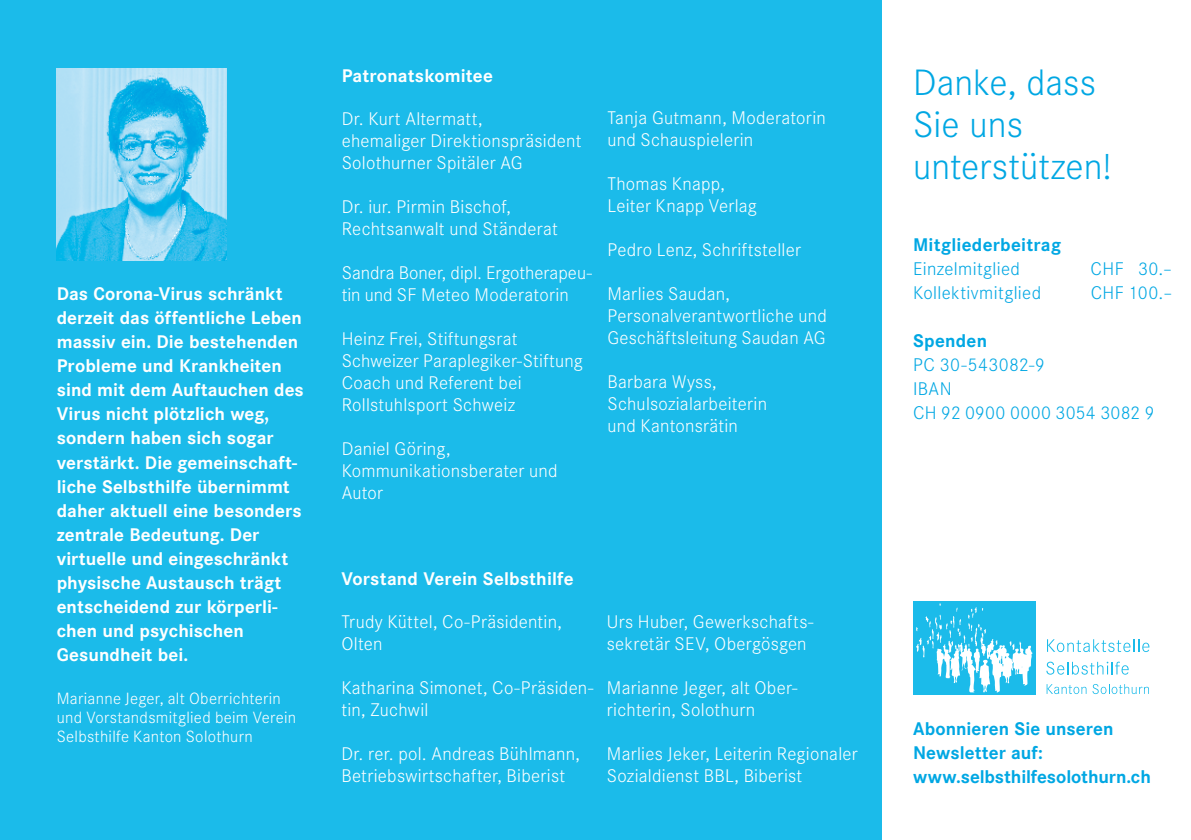
<style>
.page{position:relative;width:1191px;height:840px;background:#fff}
.page>*{position:absolute;margin:0;border:0;box-sizing:border-box;transform-origin:0 0}
.t1{font:300 36px/42px "Corporate SBQ";color:#00a7e3}
.t2{font:300 18px/22px "Corporate SBQ";letter-spacing:.015em;color:#fff}
.t3{font:700 18px/24px "Corporate SBQ";letter-spacing:.005em;color:#fff}
.t4{font:700 18px/24px "Corporate SBQ";letter-spacing:.005em;color:#00a7e3}
.t5{font:300 18px/24px "Corporate SBQ";letter-spacing:.02em;color:#00a7e3}
.t6{font:300 16px/19px "Corporate SBQ";letter-spacing:.02em;color:#fff}
</style>
<div class="page">
<div style="left:0;top:0;width:882px;height:839px;background:#1bbbea"></div>
<div style="left:913px;top:601px;width:122px;height:93px;background:#1bbbea"></div>
<svg style="left:916px;top:603px;width:116px;height:89px"></svg>
<svg style="left:1047px;top:639px;width:102px;height:12px"></svg>
<svg style="left:1046px;top:661px;width:82px;height:13px"></svg>
<svg style="left:1046px;top:684px;width:40px;height:9px"></svg>
<svg style="left:1092px;top:684px;width:57px;height:9px"></svg>
<img style="left:57px;top:68px;width:170px;height:192px">
<p class="t3" style="left:57px;top:282px;width:249px">Das Corona-Virus schränkt derzeit das öffentliche Leben massiv ein. Die bestehenden<br>Probleme und Krankheiten sind mit dem Auftauchen des<br>Virus nicht plötzlich weg, sondern haben sich sogar verstärkt. Die gemeinschaft&shy;liche Selbsthilfe übernimmt daher aktuell eine besonders zentrale Bedeutung. Der virtuelle und eingeschränkt physische Austausch trägt entscheidend zur körperli&shy;chen und psychischen<br>Gesundheit bei.</p>
<p class="t6" style="left:57px;top:688px;width:241px">Marianne Jeger, alt Oberrichterin und Vorstandsmitglied beim Verein<br>Selbsthilfe Kanton Solothurn</p>
<p class="t3" style="left:342px;top:64px;width:153px">Patronatskomitee</p>
<p class="t2" style="left:342px;top:108px;width:241px">Dr. Kurt Altermatt,<br>ehemaliger Direktionspräsident<br>Solothurner Spitäler AG</p>
<p class="t2" style="left:342px;top:196px;width:218px">Dr. iur. Pirmin Bischof,<br>Rechtsanwalt und Ständerat</p>
<p class="t2" style="left:342px;top:262px;width:252px">Sandra Boner, dipl. Ergotherapeu&shy;tin und SF Meteo Moderatorin</p>
<p class="t2" style="left:342px;top:328px;width:242px">Heinz Frei, Stiftungsrat<br>Schweizer Paraplegiker-Stiftung<br>Coach und Referent bei<br>Rollstuhlsport Schweiz</p>
<p class="t2" style="left:342px;top:438px;width:217px">Daniel Göring,<br>Kommunikationsberater und<br>Autor</p>
<p class="t2" style="left:607px;top:107px;width:220px">Tanja Gutmann, Moderatorin und Schauspielerin</p>
<p class="t2" style="left:607px;top:173px;width:151px">Thomas Knapp,<br>Leiter Knapp Verlag</p>
<p class="t2" style="left:607px;top:239px;width:195px">Pedro Lenz, Schriftsteller</p>
<p class="t2" style="left:607px;top:283px;width:221px">Marlies Saudan,<br>Personalverantwortliche und<br>Geschäftsleitung Saudan AG</p>
<p class="t2" style="left:607px;top:371px;width:161px">Barbara Wyss,<br>Schulsozialarbeiterin und Kantonsrätin</p>
<p class="t3" style="left:341px;top:566px;width:234px">Vorstand Verein Selbsthilfe</p>
<p class="t2" style="left:341px;top:610px;width:222px">Trudy Küttel, Co-Präsidentin,<br>Olten</p>
<p class="t2" style="left:341px;top:676px;width:254px">Katharina Simonet, Co-Präsiden&shy;tin, Zuchwil</p>
<p class="t2" style="left:341px;top:742px;width:240px">Dr. rer. pol. Andreas Bühlmann,<br>Betriebswirtschafter, Biberist</p>
<p class="t2" style="left:607px;top:610px;width:208px">Urs Huber, Gewerkschafts&shy;sekretär SEV, Obergösgen</p>
<p class="t2" style="left:607px;top:676px;width:192px">Marianne Jeger, alt Ober&shy;richterin, Solothurn</p>
<p class="t2" style="left:607px;top:742px;width:252px">Marlies Jeker, Leiterin Regionaler<br>Sozialdienst BBL, Biberist</p>
<h1 class="t1" style="left:913px;top:62px;width:200px">Danke, dass<br>Sie uns unterstützen!</h1>
<p class="t4" style="left:913px;top:233px;width:149px">Mitgliederbeitrag</p>
<p class="t5" style="left:913px;top:257px;width:108px">Einzelmitglied</p>
<p class="t5" style="left:1090px;top:257px;width:83px">CHF 30.–</p>
<p class="t5" style="left:913px;top:281px;width:130px">Kollektivmitglied</p>
<p class="t5" style="left:1090px;top:281px;width:83px">CHF 100.–</p>
<p class="t4" style="left:913px;top:329px;width:76px">Spenden</p>
<p class="t5" style="left:913px;top:353px;width:243px">PC 30-543082-9<br>IBAN<br>CH 92 0900 0000 3054 3082 9</p>
<p class="t4" style="left:913px;top:716px;width:239px">Abonnieren Sie unseren<br>Newsletter auf: www.selbsthilfesolothurn.ch</p>
</div>
